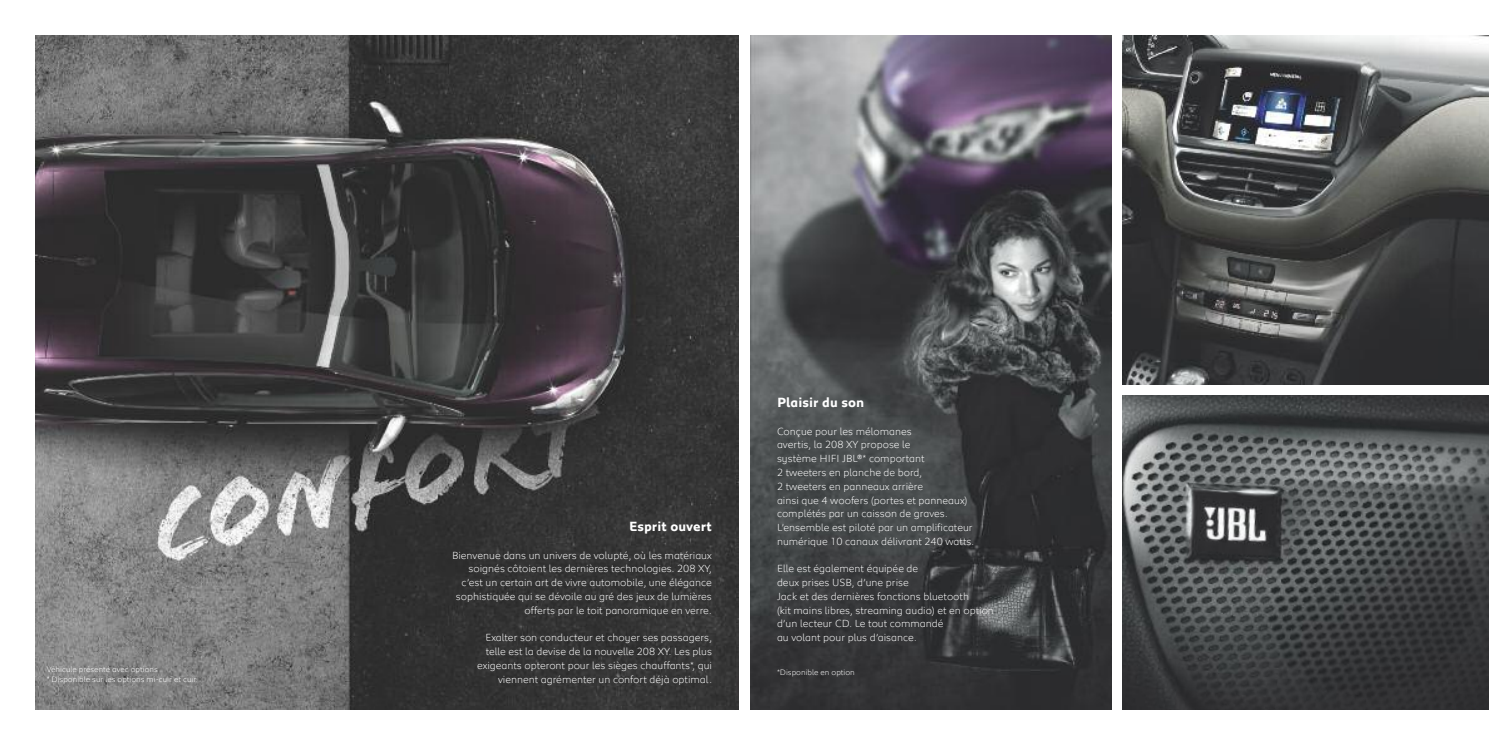
<style>
.page{position:relative;width:1489px;height:745px;background:#fff}
.page>*{position:absolute;margin:0;border:0;box-sizing:border-box;transform-origin:0 0}
.t1{font:700 13.75px "Peugeot";color:#fff}
.t2{font:300 10.62px/13.8px "Peugeot";color:#fff}
.t3{font:300 8.12px/10px "Peugeot";color:#fff}
</style>
<div class="page">
<img style="left:35px;top:35px;width:703px;height:674px">
<img style="left:750px;top:35px;width:360px;height:674px">
<img style="left:1122px;top:35px;width:366px;height:349px">
<img style="left:1122px;top:395px;width:366px;height:314px">
<p class="t3" style="left:47px;top:664px;width:152px">Véhicule présenté avec options<br>* Disponible sur les options mi-cuir et cuir.</p>
<p class="t1" style="left:629px;top:519px;width:84px">Esprit ouvert</p>
<p class="t2" style="left:452px;top:548px;width:261px;text-align:right">Bienvenue dans un univers de volupté, où les matériaux soignés côtoient les dernières technologies. 208 XY, c’est un certain art de vivre automobile, une élégance sophistiquée qui se dévoile au gré des jeux de lumières offerts par le toit panoramique en verre.</p>
<p class="t2" style="left:477px;top:630px;width:236px;text-align:right">Exalter son conducteur et choyer ses passagers, telle est la devise de la nouvelle 208 XY. Les plus exigeants opteront pour les sièges chauffants*, qui viennent agrémenter un confort déjà optimal.</p>
<p class="t1" style="left:777px;top:396px;width:89px">Plaisir du son</p>
<p class="t2" style="left:777px;top:424px;width:199px">Conçue pour les mélomanes<br>avertis, la 208 XY propose le<br>système HIFI JBL®* comportant<br>2 tweeters en planche de bord,<br>2 tweeters en panneaux arrière<br>ainsi que 4 woofers (portes et panneaux) complétés par un caisson de graves.<br>L’ensemble est piloté par un amplificateur numérique 10 canaux délivrant 240 watts.</p>
<p class="t2" style="left:777px;top:562px;width:218px">Elle est également équipée de<br>deux prises USB, d’une prise<br>Jack et des dernières fonctions bluetooth<br>(kit mains libres, streaming audio) et en option d’un lecteur CD. Le tout commandé<br>au volant pour plus d’aisance.</p>
<p class="t3" style="left:777px;top:667px;width:79px">*Disponible en option</p>
</div>
